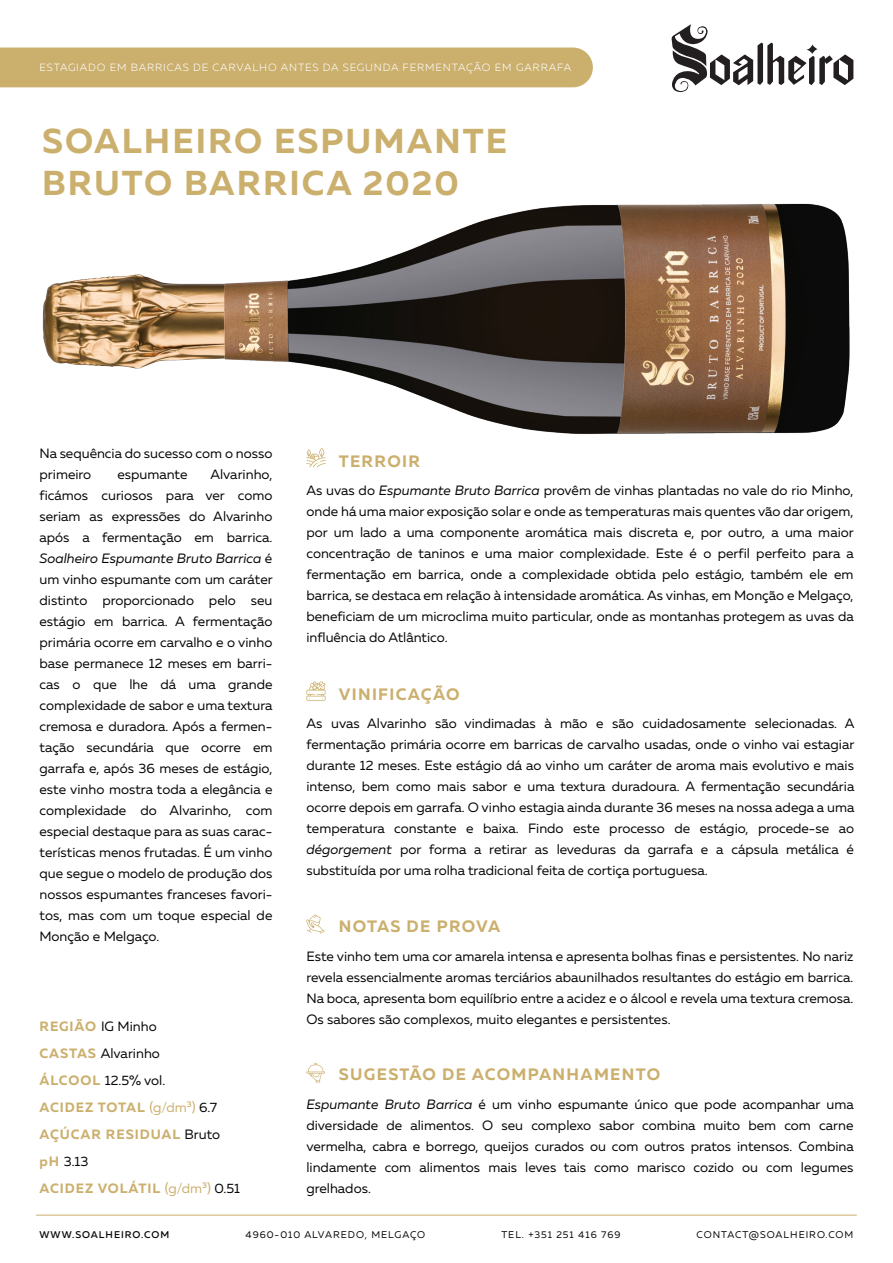
<style>
.page{position:relative;width:893px;height:1263px;background:#fff}
.page>*{position:absolute;margin:0;border:0;box-sizing:border-box;transform-origin:0 0}
.t1{font:700 34.5px/41.4px "Muller";letter-spacing:.06em;color:#cbaf6d}
.t2{font:700 16.5px "Muller";letter-spacing:.08em;color:#cbaf6d}
.t3{font:13.5px/21px "Muller";color:#050504;text-align:justify}
.t4{font:700 13.5px/27px "Muller";letter-spacing:.07em;color:#cbaf6d}
.t5{font:300 10.5px "Muller";letter-spacing:.08em;color:#fff}
.t6{font:9.75px "Muller";letter-spacing:.1em;color:#050504}
.t7{font:500 9.75px "Muller";letter-spacing:.1em;color:#050504}
.s1{font-style:italic}
.s2{font-weight:400;color:#050504}
.s3{font-weight:400}
</style>
<div class="page">
<div style="left:0;top:48px;width:593px;height:39px;background:#cbaf6d"></div>
<svg style="left:671px;top:24px;width:182px;height:68px"></svg>
<svg style="left:306px;top:1063px;width:19px;height:19px"></svg>
<svg style="left:306px;top:448px;width:20px;height:19px"></svg>
<svg style="left:306px;top:681px;width:20px;height:20px"></svg>
<svg style="left:306px;top:914px;width:19px;height:20px"></svg>
<hr style="left:36px;top:1215px;width:821px;height:1px;background:#cbaf6d">
<img style="left:42px;top:203px;width:808px;height:231px">
<p class="t5" style="left:40px;top:61px;width:533px">ESTAGIADO EM BARRICAS DE CARVALHO ANTES DA SEGUNDA FERMENTAÇÃO EM GARRAFA</p>
<h1 class="t1" style="left:42px;top:121px;width:467px">SOALHEIRO ESPUMANTE<br>BRUTO BARRICA 2020</h1>
<p class="t3" style="left:40px;top:442px;width:234px">Na sequência do sucesso com o nosso primeiro</p>
<p class="t2" style="left:339px;top:451px;width:83px">TERROIR</p>
<p class="t3" style="left:306px;top:480px;width:549px">As uvas do <span class="s1">Espumante Bruto Barrica</span> provêm de vinhas plantadas no vale do rio Minho, onde há uma maior exposição solar e onde as temperaturas mais quentes vão dar origem, por um lado a uma componente aromática mais discreta e, por outro, a uma maior concentração de taninos e uma maior complexidade. Este é o perfil perfeito para a fermentação em barrica, onde a complexidade obtida pelo estágio, também ele em barrica, se destaca em relação à intensidade aromática. As vinhas, em Monção e Melgaço, beneficiam de um microclima muito particular, onde as montanhas protegem as uvas da influência do Atlântico.</p>
<p class="t3" style="left:40px;top:463px;width:235px;text-indent:171px">Alvarinho, ficámos curiosos para ver como seriam as expressões do Alvarinho após a fermentação em barrica.<br><span class="s1">Soalheiro Espumante Bruto Barrica</span> é um vinho espumante com um caráter distinto proporcionado pelo seu estágio em barrica. A fermentação primária ocorre em carvalho e o vinho base permanece 12 meses em barri&shy;cas o que lhe dá uma grande complexidade de sabor e uma textura cremosa e duradora. Após a fermen&shy;tação secundária que ocorre em garrafa e, após 36 meses de estágio, este vinho mostra toda a elegância e complexidade do Alvarinho, com especial destaque para as suas carac&shy;terísticas menos frutadas. É um vinho que segue o modelo de produção dos nossos espumantes franceses favori&shy;tos, mas com um toque especial de Monção e Melgaço.</p>
<p class="t3" style="left:117px;top:463px;width:72px">espumante</p>
<p class="t2" style="left:339px;top:683px;width:122px">VINIFICAÇÃO</p>
<p class="t3" style="left:306px;top:713px;width:550px">As uvas Alvarinho são vindimadas à mão e são cuidadosamente selecionadas. A fermentação primária ocorre em barricas de carvalho usadas, onde o vinho vai estagiar durante 12 meses. Este estágio dá ao vinho um caráter de aroma mais evolutivo e mais intenso, bem como mais sabor e uma textura duradoura. A fermentação secundária ocorre depois em garrafa. O vinho estagia ainda durante 36 meses na nossa adega a uma temperatura constante e baixa. Findo este processo de estágio, procede-se ao <span class="s1">dégorgement</span> por forma a retirar as leveduras da garrafa e a cápsula metálica é substituída por uma rolha tradicional feita de cortiça portuguesa.</p>
<p class="t2" style="left:339px;top:916px;width:163px">NOTAS DE PROVA</p>
<p class="t3" style="left:306px;top:945px;width:549px">Este vinho tem uma cor amarela intensa e apresenta bolhas finas e persistentes. No nariz revela essencialmente aromas terciários abaunilhados resultantes do estágio em barrica.<br>Na boca, apresenta bom equilíbrio entre a acidez e o álcool e revela uma textura cremosa.<br>Os sabores são complexos, muito elegantes e persistentes.</p>
<p class="t4" style="left:40px;top:1012px;width:202px">REGIÃO <span class="s2">IG Minho<br></span>CASTAS <span class="s2">Alvarinho<br></span>ÁLCOOL <span class="s2">12.5% vol.<br></span>ACIDEZ TOTAL <span class="s3">(g/dm3)</span> <span class="s2">6.7<br></span>AÇÚCAR RESIDUAL <span class="s2">Bruto </span>pH <span class="s2">3.13<br></span>ACIDEZ VOLÁTIL <span class="s3">(g/dm3)</span> <span class="s2">0.51</span></p>
<p class="t7" style="left:40px;top:1228px;width:131px">WWW.SOALHEIRO.COM</p>
<p class="t6" style="left:245px;top:1228px;width:181px">4960-010 ALVAREDO, MELGAÇO</p>
<p class="t6" style="left:501px;top:1228px;width:121px">TEL. +351 251 416 769</p>
<p class="t6" style="left:696px;top:1228px;width:158px">CONTACT@SOALHEIRO.COM</p>
<p class="t2" style="left:339px;top:1064px;width:323px">SUGESTÃO DE ACOMPANHAMENTO</p>
<p class="t3" style="left:306px;top:1093px;width:549px"><span class="s1">Espumante Bruto Barrica</span> é um vinho espumante único que pode acompanhar uma diversidade de alimentos. O seu complexo sabor combina muito bem com carne vermelha, cabra e borrego, queijos curados ou com outros pratos intensos. Combina lindamente com alimentos mais leves tais como marisco cozido ou com legumes grelhados.</p>
</div>
